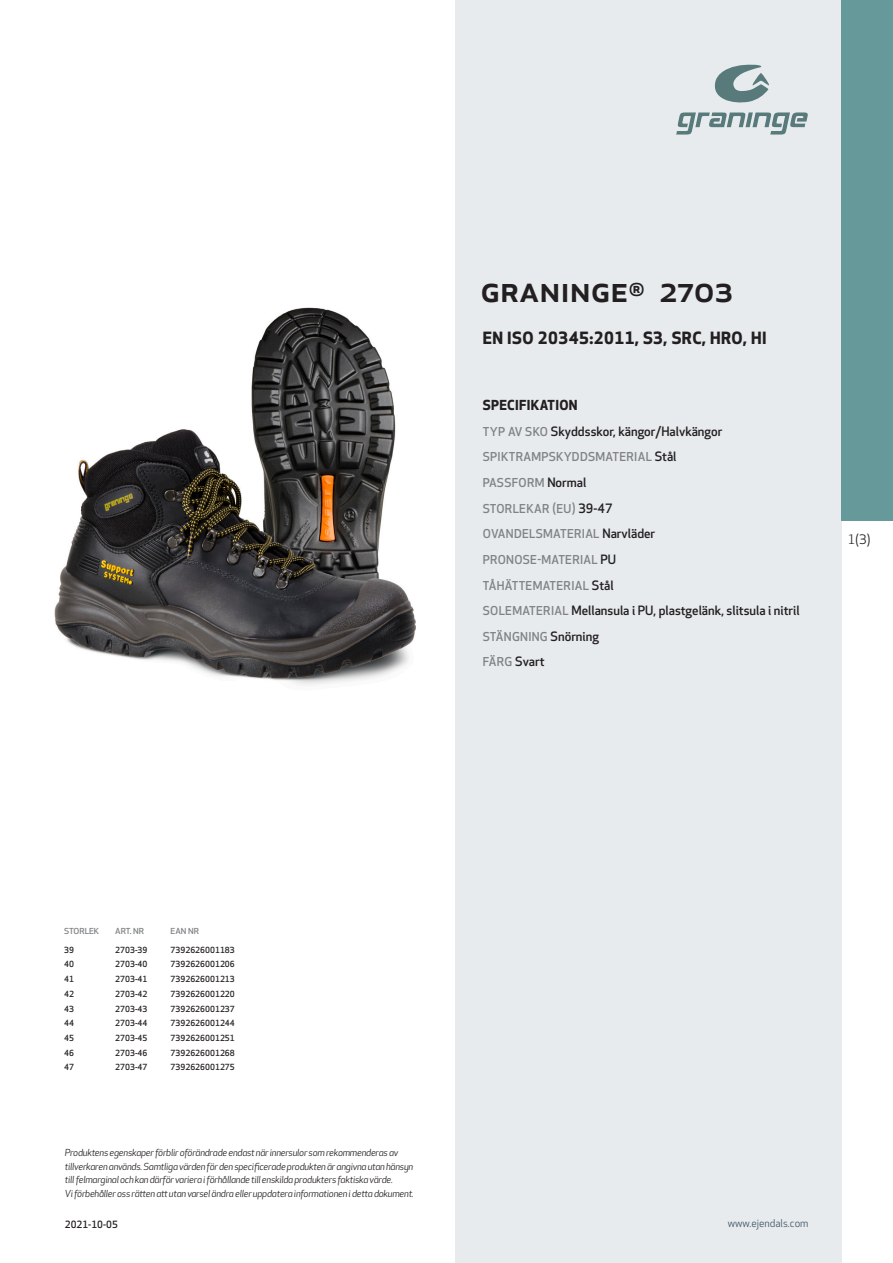
<style>
.page{position:relative;width:893px;height:1263px;background:#fff}
.page>*{position:absolute;margin:0;border:0;box-sizing:border-box;transform-origin:0 0}
.prodname{font:500 36px "Apex New";color:#231f20}
.Funktion_body{font:700 16.5px "Apex New";letter-spacing:.025em;color:#231f20}
.Funktion_body-2{font:700 13.5px "Apex New";letter-spacing:.025em;color:#231f20}
.t1{font:12.75px "Apex New";color:#231f20}
.Funktion_body-3{font:500 12.6px "Apex New";color:#231f20}
.Funktion_body-4{font:500 12px "Apex New";letter-spacing:.025em;color:#808285}
.t2{font:10.5px "Apex New";color:#405968}
.t3{font:500 9.75px "Apex New";color:#231f20}
.t4{font:italic 9.45px/13.5px "Apex New";letter-spacing:-.025em;color:#231f20}
.ArticleTable_body{font:500 8.25px "Apex New";color:#231f20}
.ArticeTable_header{font:500 8.1px "Apex New";letter-spacing:-.015em;color:#808285;scale:1.06 1}
.s1{font-size:12px;color:#808285}
.s2{font-size:12.6px;color:#231f20}
</style>
<div class="page">
<div style="left:455px;top:0;width:387px;height:1263px;background:#e8ebee"></div>
<svg style="left:676px;top:112px;width:132px;height:23px"></svg>
<svg style="left:714px;top:65px;width:55px;height:38px"></svg>
<div style="left:842px;top:0;width:51px;height:520px;background:#699"></div>
<img style="left:54px;top:308px;width:361px;height:377px">
<p class="prodname" style="left:480px;top:265px;width:254px">GRANINGE<sup>®</sup> 2703</p>
<p class="Funktion_body" style="left:483px;top:326px;width:285px">EN ISO 20345:2011, S3, SRC, HRO, HI</p>
<p class="Funktion_body-2" style="left:483px;top:395px;width:96px">SPECIFIKATION</p>
<p class="Funktion_body-3" style="left:483px;top:423px;width:241px"><span class="s1">TYP AV SKO</span> Skyddsskor, kängor/Halvkängor</p>
<p class="Funktion_body-4" style="left:483px;top:449px;width:195px">SPIKTRAMPSKYDDSMATERIAL <span class="s2">Stål</span></p>
<p class="Funktion_body-4" style="left:483px;top:475px;width:105px">PASSFORM <span class="s2">Normal</span></p>
<p class="Funktion_body-4" style="left:483px;top:500px;width:131px">STORLEKAR (EU) <span class="s2">39-47</span></p>
<p class="Funktion_body-4" style="left:483px;top:526px;width:174px">OVANDELSMATERIAL <span class="s2">Narvläder</span></p>
<p class="Funktion_body-4" style="left:483px;top:551px;width:135px">PRONOSE-MATERIAL <span class="s2">PU</span></p>
<p class="Funktion_body-4" style="left:483px;top:577px;width:132px">TÅHÄTTEMATERIAL <span class="s2">Stål</span></p>
<p class="Funktion_body-3" style="left:483px;top:602px;width:318px"><span class="s1">SOLEMATERIAL</span> Mellansula i PU, plastgelänk, slitsula i nitril</p>
<p class="Funktion_body-4" style="left:483px;top:628px;width:118px">STÄNGNING <span class="s2">Snörning</span></p>
<p class="Funktion_body-3" style="left:483px;top:653px;width:63px"><span class="s1">FÄRG</span> Svart</p>
<h3 class="t1" style="left:848px;top:531px;width:24px">1(3)</h3>
<p class="ArticeTable_header" style="left:64px;top:925px;width:35px">STORLEK</p>
<p class="ArticeTable_header" style="left:115px;top:925px;width:29px">ART. NR</p>
<p class="ArticeTable_header" style="left:171px;top:925px;width:28px">EAN NR</p>
<p class="ArticleTable_body" style="left:64px;top:944px;width:11px">39</p>
<p class="ArticleTable_body" style="left:115px;top:944px;width:34px">2703-39</p>
<p class="ArticleTable_body" style="left:171px;top:944px;width:66px">7392626001183</p>
<p class="ArticleTable_body" style="left:64px;top:959px;width:11px">40</p>
<p class="ArticleTable_body" style="left:115px;top:959px;width:34px">2703-40</p>
<p class="ArticleTable_body" style="left:171px;top:959px;width:66px">7392626001206</p>
<p class="ArticleTable_body" style="left:64px;top:973px;width:11px">41</p>
<p class="ArticleTable_body" style="left:115px;top:973px;width:34px">2703-41</p>
<p class="ArticleTable_body" style="left:171px;top:973px;width:66px">7392626001213</p>
<p class="ArticleTable_body" style="left:64px;top:988px;width:11px">42</p>
<p class="ArticleTable_body" style="left:115px;top:988px;width:34px">2703-42</p>
<p class="ArticleTable_body" style="left:171px;top:988px;width:66px">7392626001220</p>
<p class="ArticleTable_body" style="left:64px;top:1003px;width:11px">43</p>
<p class="ArticleTable_body" style="left:115px;top:1003px;width:34px">2703-43</p>
<p class="ArticleTable_body" style="left:171px;top:1003px;width:66px">7392626001237</p>
<p class="ArticleTable_body" style="left:64px;top:1018px;width:11px">44</p>
<p class="ArticleTable_body" style="left:115px;top:1018px;width:34px">2703-44</p>
<p class="ArticleTable_body" style="left:171px;top:1018px;width:66px">7392626001244</p>
<p class="ArticleTable_body" style="left:64px;top:1032px;width:11px">45</p>
<p class="ArticleTable_body" style="left:115px;top:1032px;width:34px">2703-45</p>
<p class="ArticleTable_body" style="left:171px;top:1032px;width:66px">7392626001251</p>
<p class="ArticleTable_body" style="left:64px;top:1047px;width:11px">46</p>
<p class="ArticleTable_body" style="left:115px;top:1047px;width:34px">2703-46</p>
<p class="ArticleTable_body" style="left:171px;top:1047px;width:66px">7392626001268</p>
<p class="ArticleTable_body" style="left:64px;top:1062px;width:11px">47</p>
<p class="ArticleTable_body" style="left:115px;top:1062px;width:34px">2703-47</p>
<p class="ArticleTable_body" style="left:171px;top:1062px;width:66px">7392626001275</p>
<p class="t4" style="left:65px;top:1146px;width:350px">Produktens egenskaper förblir oförändrade endast när innersulor som rekommenderas av tillverkaren används. Samtliga värden för den specificerade produkten är angivna utan hänsyn till felmarginal och kan därför variera i förhållande till enskilda produkters faktiska värde.<br>Vi förbehåller oss rätten att utan varsel ändra eller uppdatera informationen i detta dokument.</p>
<p class="t3" style="left:65px;top:1218px;width:54px">2021-10-05</p>
<p class="t2" style="left:728px;top:1217px;width:82px">www.ejendals.com</p>
</div>
